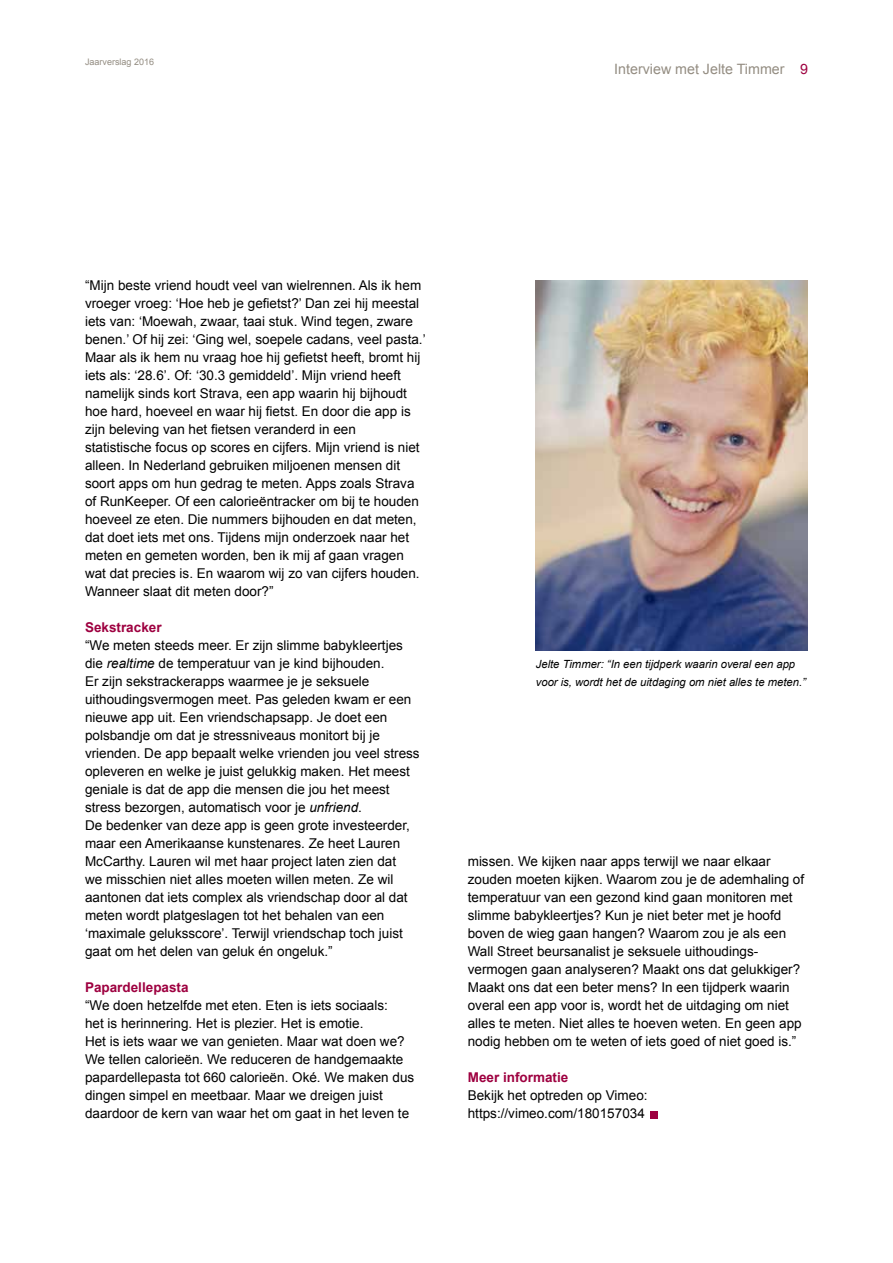
<style>
.page{position:relative;width:893px;height:1263px;background:#fff}
.page>*{position:absolute;margin:0;border:0;box-sizing:border-box;transform-origin:0 0}
.t1{font:14.25px "Arial";color:#948d82}
.t2{font:14.25px "Arial";color:#9e0040}
.t3{font:13.5px/18px "Arial";color:#000}
.t4{font:700 13.5px "Arial";color:#9e0040}
.t5{font:italic 11.25px/18px "Arial";color:#000}
.t6{font:9px "Arial";color:#948d82}
.s1{font-style:italic}
</style>
<div class="page">
<img style="left:536px;top:281px;width:272px;height:370px">
<div style="left:650px;top:1111px;width:7px;height:7px;background:#9e0040"></div>
<p class="t6" style="left:85px;top:56px;width:71px">Jaarverslag 2016</p>
<p class="t1" style="left:614px;top:60px;width:172px">Interview met Jelte Timmer</p>
<p class="t2" style="left:800px;top:60px;width:9px">9</p>
<p class="t3" style="left:85px;top:277px;width:342px">“Mijn beste vriend houdt veel van wielrennen. Als ik hem vroeger vroeg: ‘Hoe heb je gefietst?’ Dan zei hij meestal iets van: ‘Moewah, zwaar, taai stuk. Wind tegen, zware benen.’ Of hij zei: ‘Ging wel, soepele cadans, veel pasta.’ Maar als ik hem nu vraag hoe hij gefietst heeft, bromt hij iets als: ‘28.6’. Of: ‘30.3 gemiddeld’. Mijn vriend heeft namelijk sinds kort Strava, een app waarin hij bijhoudt hoe hard, hoeveel en waar hij fietst. En door die app is zijn beleving van het fietsen veranderd in een statistische focus op scores en cijfers. Mijn vriend is niet alleen. In Nederland gebruiken miljoenen mensen dit soort apps om hun gedrag te meten. Apps zoals Strava of RunKeeper. Of een calorieëntracker om bij te houden hoeveel ze eten. Die nummers bijhouden en dat meten, dat doet iets met ons. Tijdens mijn onderzoek naar het meten en gemeten worden, ben ik mij af gaan vragen wat dat precies is. En waarom wij zo van cijfers houden.<br>Wanneer slaat dit meten door?”</p>
<p class="t4" style="left:85px;top:618px;width:78px">Sekstracker</p>
<p class="t3" style="left:85px;top:636px;width:336px">“We meten steeds meer. Er zijn slimme babykleertjes die <span class="s1">realtime</span> de temperatuur van je kind bijhouden.<br>Er zijn sekstrackerapps waarmee je je seksuele uithoudingsvermogen meet. Pas geleden kwam er een nieuwe app uit. Een vriendschapsapp. Je doet een polsbandje om dat je stressniveaus monitort bij je vrienden. De app bepaalt welke vrienden jou veel stress opleveren en welke je juist gelukkig maken. Het meest geniale is dat de app die mensen die jou het meest stress bezorgen, automatisch voor je <span class="s1">unfriend</span>.<br>De bedenker van deze app is geen grote investeerder, maar een Amerikaanse kunstenares. Ze heet Lauren McCarthy. Lauren wil met haar project laten zien dat<br>we misschien niet alles moeten willen meten. Ze wil aantonen dat iets complex als vriendschap door al dat meten wordt platgeslagen tot het behalen van een ‘maximale geluksscore’. Terwijl vriendschap toch juist gaat om het delen van geluk én ongeluk.”</p>
<p class="t4" style="left:85px;top:978px;width:105px">Papardellepasta</p>
<p class="t3" style="left:85px;top:996px;width:331px">“We doen hetzelfde met eten. Eten is iets sociaals:<br>het is herinnering. Het is plezier. Het is emotie.<br>Het is iets waar we van genieten. Maar wat doen we?<br>We tellen calorieën. We reduceren de handgemaakte papardellepasta tot 660 calorieën. Oké. We maken dus dingen simpel en meetbaar. Maar we dreigen juist daardoor de kern van waar het om gaat in het leven te</p>
<p class="t5" style="left:536px;top:655px;width:272px">Jelte Timmer: “In een tijdperk waarin overal een app voor is, wordt het de uitdaging om niet alles te meten.”</p>
<p class="t3" style="left:468px;top:852px;width:338px">missen. We kijken naar apps terwijl we naar elkaar zouden moeten kijken. Waarom zou je de ademhaling of temperatuur van een gezond kind gaan monitoren met slimme babykleertjes? Kun je niet beter met je hoofd boven de wieg gaan hangen? Waarom zou je als een Wall Street beursanalist je seksuele uithoudings&shy;vermogen gaan analyseren? Maakt ons dat gelukkiger?<br>Maakt ons dat een beter mens? In een tijdperk waarin overal een app voor is, wordt het de uitdaging om niet alles te meten. Niet alles te hoeven weten. En geen app nodig hebben om te weten of iets goed of niet goed is.”</p>
<p class="t4" style="left:468px;top:1068px;width:102px">Meer informatie</p>
<p class="t3" style="left:468px;top:1086px;width:181px">Bekijk het optreden op Vimeo: https://vimeo.com/180157034</p>
</div>
